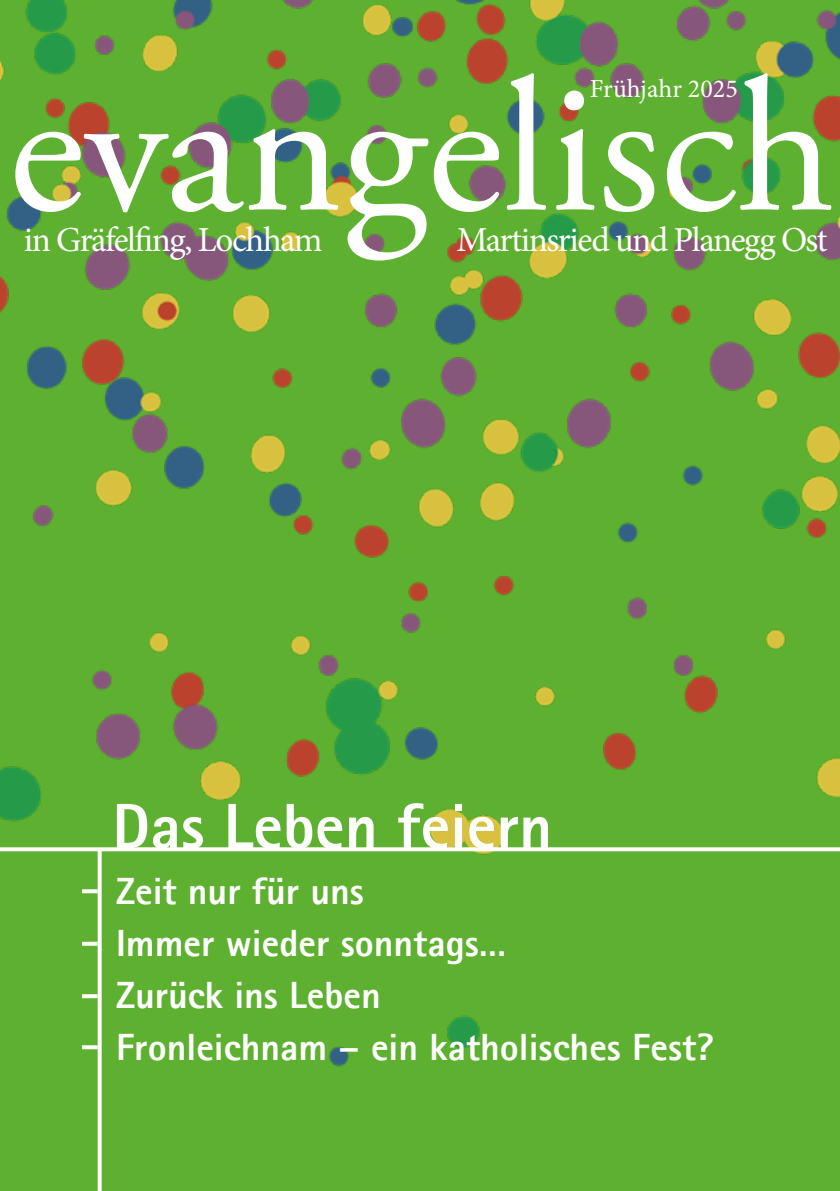
<style>
.page{position:relative;width:840px;height:1191px;background:#fff}
.page>*{position:absolute;margin:0;border:0;box-sizing:border-box;transform-origin:0 0}
.t1{font:190.2px "Adobe Garamond Pro";color:#fff}
.t2{font:800 64px "Agfa Rotis Sans Serif";color:#fff}
.t3{font:800 38px/52px "Agfa Rotis Sans Serif";color:#fff}
.t4{font:35px "Minion Pro";letter-spacing:-.04em;color:#fff}
.t5{font:26px "Minion Pro";color:#fff}
</style>
<div class="page">
<div style="left:0;top:0;width:839px;height:1191px;background:#5eb130"></div>
<img style="left:0;top:0;width:839px;height:1164px">
<svg style="left:0;top:847px;width:839px;height:4px;background:#f2f9ee"></svg>
<svg style="left:98px;top:849px;width:4px;height:342px"></svg>
<svg style="left:82px;top:889px;width:16px;height:4px"></svg>
<svg style="left:82px;top:994px;width:15px;height:4px"></svg>
<svg style="left:82px;top:941px;width:16px;height:4px"></svg>
<svg style="left:82px;top:1045px;width:16px;height:4px"></svg>
<h1 class="t1" style="left:9px;top:35px;width:826px">evangelisch</h1>
<p class="t5" style="left:589px;top:72px;width:149px">Frühjahr 2025</p>
<p class="t4" style="left:24px;top:216px;width:300px">in Gräfelfing, Lochham</p>
<p class="t4" style="left:456px;top:216px;width:372px">Martinsried und Planegg Ost</p>
<h2 class="t2" style="left:112px;top:785px;width:441px">Das Leben feiern</h2>
<p class="t3" style="left:116px;top:865px;width:599px">Zeit nur für uns<br>Immer wieder sonntags…<br>Zurück ins Leben<br>Fronleichnam – ein katholisches Fest?</p>
</div>
